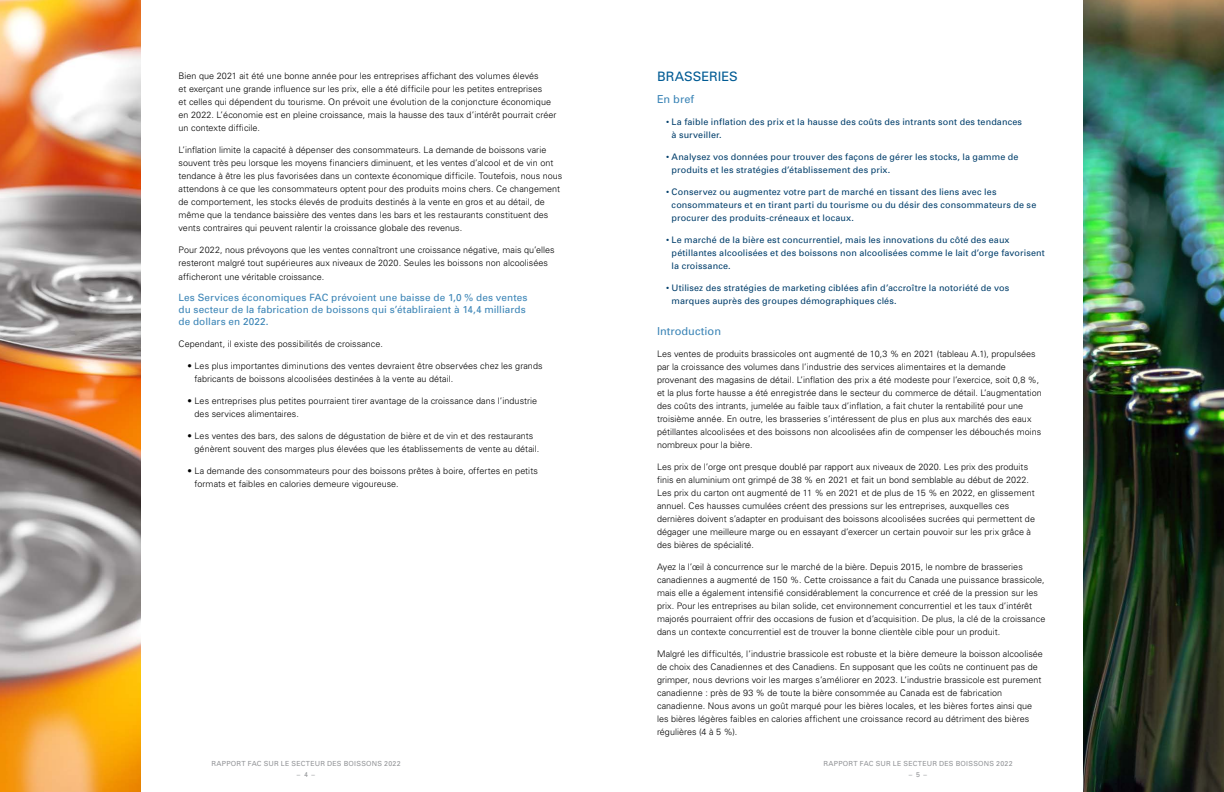
<style>
.page{position:relative;width:1224px;height:792px;background:#fff}
.page>*{position:absolute;margin:0;border:0;box-sizing:border-box;transform-origin:0 0}
.t1{font:13px "Univers";color:#005b94}
.t2{font:11px "Univers";letter-spacing:.005em;color:#3a84b6}
.t3{font:10px/12px "Univers";letter-spacing:.01em;color:#3a84b6}
.t4{font:300 9px/13px "Univers";letter-spacing:.005em;color:#000}
.t5{font:9px/13px "Univers";letter-spacing:.015em;color:#003e6b}
.t6{font:7px "Univers";letter-spacing:.035em;color:#939598}
</style>
<div class="page">
<img style="left:1083px;top:0;width:141px;height:792px">
<img style="left:0;top:0;width:141px;height:792px">
<p class="t4" style="left:179px;top:69px;width:379px">Bien que 2021 ait été une bonne année pour les entreprises affichant des volumes élevés<br>et exerçant une grande influence sur les prix, elle a été difficile pour les petites entreprises<br>et celles qui dépendent du tourisme. On prévoit une évolution de la conjoncture économique en 2022. L’économie est en pleine croissance, mais la hausse des taux d’intérêt pourrait créer un contexte difficile.</p>
<p class="t4" style="left:179px;top:143px;width:385px">L’inflation limite la capacité à dépenser des consommateurs. La demande de boissons varie souvent très peu lorsque les moyens financiers diminuent, et les ventes d’alcool et de vin ont tendance à être les plus favorisées dans un contexte économique difficile. Toutefois, nous nous attendons à ce que les consommateurs optent pour des produits moins chers. Ce changement de comportement, les stocks élevés de produits destinés à la vente en gros et au détail, de même que la tendance baissière des ventes dans les bars et les restaurants constituent des vents contraires qui peuvent ralentir la croissance globale des revenus.</p>
<p class="t4" style="left:179px;top:243px;width:378px">Pour 2022, nous prévoyons que les ventes connaîtront une croissance négative, mais qu’elles resteront malgré tout supérieures aux niveaux de 2020. Seules les boissons non alcoolisées</p>
<p class="t4" style="left:179px;top:270px;width:147px">afficheront une véritable croissance.</p>
<p class="t3" style="left:179px;top:291px;width:350px">Les Services économiques FAC prévoient une baisse de 1,0 % des ventes du secteur de la fabrication de boissons qui s’établiraient à 14,4 milliards de dollars en 2022.</p>
<p class="t4" style="left:179px;top:337px;width:206px">Cependant, il existe des possibilités de croissance.</p>
<p class="t4" style="left:195px;top:359px;width:350px;text-indent:-7px">• Les plus importantes diminutions des ventes devraient être observées chez les grands fabricants de boissons alcoolisées destinées à la vente au détail.</p>
<p class="t4" style="left:195px;top:394px;width:344px;text-indent:-7px">• Les entreprises plus petites pourraient tirer avantage de la croissance dans l’industrie des services alimentaires.</p>
<p class="t4" style="left:195px;top:429px;width:346px;text-indent:-7px">• Les ventes des bars, des salons de dégustation de bière et de vin et des restaurants génèrent souvent des marges plus élevées que les établissements de vente au détail.</p>
<p class="t4" style="left:195px;top:464px;width:345px;text-indent:-7px">• La demande des consommateurs pour des boissons prêtes à boire, offertes en petits formats et faibles en calories demeure vigoureuse.</p>
<h1 class="t1" style="left:657px;top:69px;width:82px">BRASSERIES</h1>
<p class="t2" style="left:657px;top:93px;width:39px">En bref</p>
<p class="t5" style="left:672px;top:116px;width:352px;text-indent:-6px">• La faible inflation des prix et la hausse des coûts des intrants sont des tendances à surveiller.</p>
<p class="t5" style="left:672px;top:151px;width:348px;text-indent:-6px">• Analysez vos données pour trouver des façons de gérer les stocks, la gamme de produits et les stratégies d’établissement des prix.</p>
<p class="t5" style="left:672px;top:186px;width:366px;text-indent:-6px">• Conservez ou augmentez votre part de marché en tissant des liens avec les consommateurs et en tirant parti du tourisme ou du désir des consommateurs de se procurer des produits-créneaux et locaux.</p>
<p class="t5" style="left:672px;top:234px;width:375px;text-indent:-6px">• Le marché de la bière est concurrentiel, mais les innovations du côté des eaux pétillantes alcoolisées et des boissons non alcoolisées comme le lait d’orge favorisent la croissance.</p>
<p class="t5" style="left:672px;top:281px;width:339px;text-indent:-6px">• Utilisez des stratégies de marketing ciblées afin d’accroître la notoriété de vos marques auprès des groupes démographiques clés.</p>
<p class="t2" style="left:657px;top:325px;width:66px">Introduction</p>
<p class="t4" style="left:657px;top:347px;width:386px">Les ventes de produits brassicoles ont augmenté de 10,3 % en 2021 (tableau A.1), propulsées par la croissance des volumes dans l’industrie des services alimentaires et la demande provenant des magasins de détail. L’inflation des prix a été modeste pour l’exercice, soit 0,8 %, et la plus forte hausse a été enregistrée dans le secteur du commerce de détail. L’augmentation des coûts des intrants, jumelée au faible taux d’inflation, a fait chuter la rentabilité pour une troisième année. En outre, les brasseries s’intéressent de plus en plus aux marchés des eaux pétillantes alcoolisées et des boissons non alcoolisées afin de compenser les débouchés moins nombreux pour la bière.</p>
<p class="t4" style="left:657px;top:460px;width:380px">Les prix de l’orge ont presque doublé par rapport aux niveaux de 2020. Les prix des produits finis en aluminium ont grimpé de 38 % en 2021 et fait un bond semblable au début de 2022.<br>Les prix du carton ont augmenté de 11 % en 2021 et de plus de 15 % en 2022, en glissement annuel. Ces hausses cumulées créent des pressions sur les entreprises, auxquelles ces dernières doivent s’adapter en produisant des boissons alcoolisées sucrées qui permettent de dégager une meilleure marge ou en essayant d’exercer un certain pouvoir sur les prix grâce à des bières de spécialité.</p>
<p class="t4" style="left:657px;top:560px;width:390px">Ayez la l’œil à concurrence sur le marché de la bière. Depuis 2015, le nombre de brasseries canadiennes a augmenté de 150 %. Cette croissance a fait du Canada une puissance brassicole, mais elle a également intensifié considérablement la concurrence et créé de la pression sur les prix. Pour les entreprises au bilan solide, cet environnement concurrentiel et les taux d’intérêt majorés pourraient offrir des occasions de fusion et d’acquisition. De plus, la clé de la croissance dans un contexte concurrentiel est de trouver la bonne clientèle cible pour un produit.</p>
<p class="t4" style="left:657px;top:647px;width:387px">Malgré les difficultés, l’industrie brassicole est robuste et la bière demeure la boisson alcoolisée de choix des Canadiennes et des Canadiens. En supposant que les coûts ne continuent pas de grimper, nous devrions voir les marges s’améliorer en 2023. L’industrie brassicole est purement canadienne : près de 93 % de toute la bière consommée au Canada est de fabrication canadienne. Nous avons un goût marqué pour les bières locales, et les bières fortes ainsi que les bières légères faibles en calories affichent une croissance record au détriment des bières régulières (4 à 5 %).</p>
<p class="t6" style="left:211px;top:759px;width:191px">RAPPORT FAC SUR LE SECTEUR DES BOISSONS 2022</p>
<p class="t6" style="left:823px;top:759px;width:191px">RAPPORT FAC SUR LE SECTEUR DES BOISSONS 2022</p>
</div>
